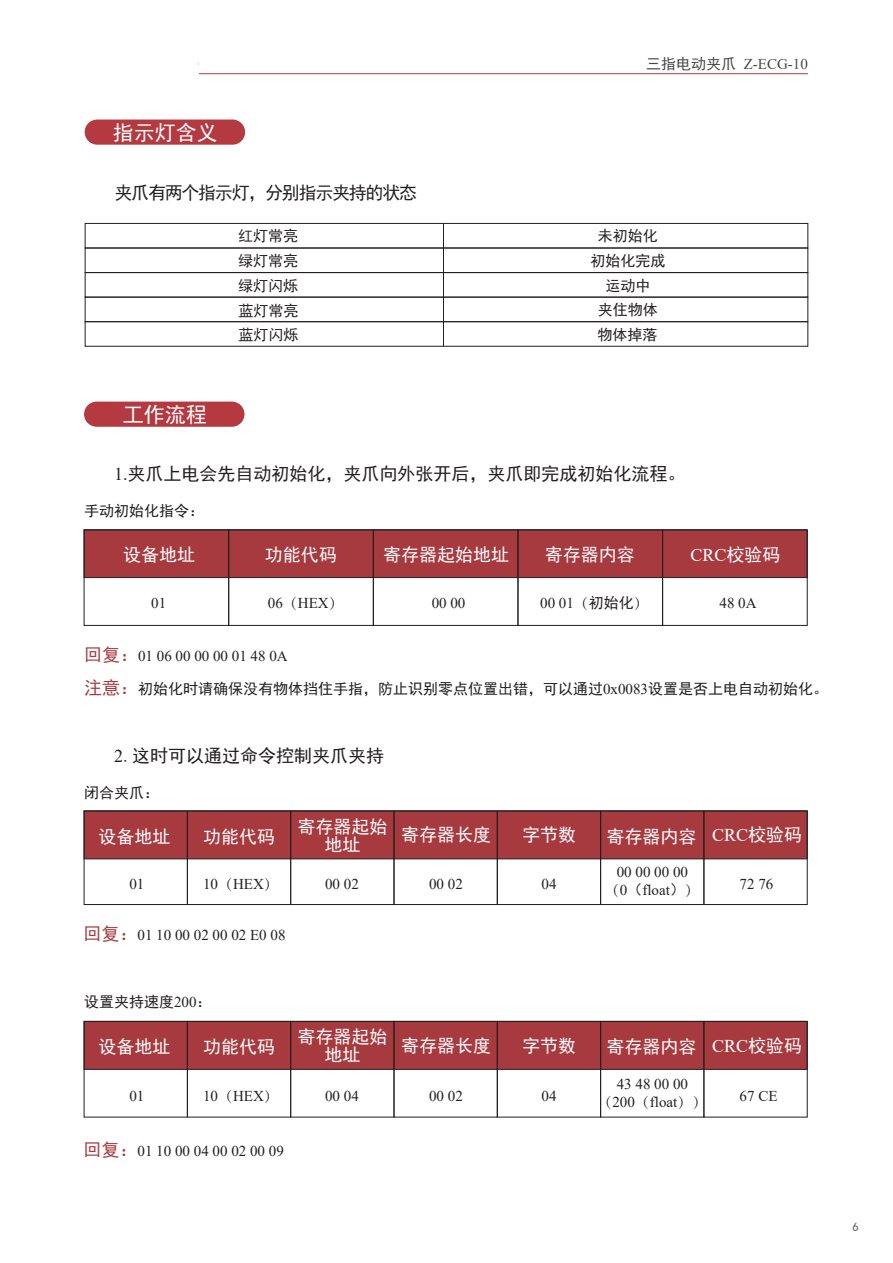
<style>
.page{position:relative;width:893px;height:1263px;background:#fff}
.page>*{position:absolute;margin:0;border:0;box-sizing:border-box;transform-origin:0 0}
.t1{font:21px "Sim Hei";color:#fff}
.t2{font:18px/18px "Sim Hei";color:#fff;text-align:center}
.t3{font:18px "Sim Hei";color:#231f20}
.t4{font:18px "Sim Hei";letter-spacing:-.07em;color:#231f20}
.t5{font:18px "Times New Roman";color:#fff}
.t6{font:15px/18px "Times New Roman";color:#231f20;text-align:center}
.t7{font:15px/24.9px "Sim Hei";color:#231f20;text-align:justify}
.t8{font:15px "Times New Roman";color:#47484a}
.t9{font:12px "Sim Hei";color:#57585a}
.s1{font-family:"Sim Hei"}
.s2{font-family:"Times New Roman"}
.s3{font-family:"Adobe Song Std";font-weight:300}
.s4{font-family:"Sim Hei";font-size:18px;color:#a73a3f}
.s5{font-size:18px;color:#a73a3f}
</style>
<div class="page">
<hr style="left:199px;top:73px;width:609px;height:1px;background:#b43940">
<div style="left:85px;top:120px;width:160px;height:25px;background:#b43940;border-radius:13px"></div>
<div style="left:85px;top:248px;width:723px;height:25px;border:1px solid #231f20"></div>
<div style="left:85px;top:272px;width:723px;height:25px;border:1px solid #231f20"></div>
<div style="left:85px;top:297px;width:723px;height:25px;border:1px solid #231f20"></div>
<div style="left:85px;top:321px;width:723px;height:26px;border:1px solid #231f20"></div>
<div style="left:85px;top:223px;width:723px;height:25px;border:1px solid #231f20"></div>
<hr style="left:443px;top:223px;width:1px;height:123px;background:#231f20">
<div style="left:84px;top:402px;width:160px;height:25px;background:#b43940;border-radius:13px"></div>
<div style="left:84px;top:810px;width:724px;height:49px;background:#a73a3f;border:1px solid #231f20"></div>
<div style="left:84px;top:529px;width:724px;height:49px;background:#a73a3f;border:1px solid #231f20"></div>
<div style="left:84px;top:529px;width:145px;height:97px;border:1px solid #231f20"></div>
<div style="left:228px;top:529px;width:146px;height:97px;border:1px solid #231f20"></div>
<div style="left:373px;top:529px;width:145px;height:97px;border:1px solid #231f20"></div>
<div style="left:518px;top:529px;width:145px;height:97px;border:1px solid #231f20"></div>
<div style="left:662px;top:529px;width:146px;height:97px;border:1px solid #231f20"></div>
<div style="left:84px;top:810px;width:104px;height:95px;border:1px solid #231f20"></div>
<div style="left:187px;top:810px;width:104px;height:95px;border:1px solid #231f20"></div>
<div style="left:290px;top:810px;width:104px;height:95px;border:1px solid #231f20"></div>
<div style="left:394px;top:810px;width:104px;height:95px;border:1px solid #231f20"></div>
<div style="left:497px;top:810px;width:104px;height:95px;border:1px solid #231f20"></div>
<div style="left:600px;top:810px;width:104px;height:95px;border:1px solid #231f20"></div>
<div style="left:703px;top:810px;width:105px;height:95px;border:1px solid #231f20"></div>
<div style="left:84px;top:1021px;width:724px;height:49px;background:#a73a3f;border:1px solid #231f20"></div>
<div style="left:84px;top:1021px;width:104px;height:96px;border:1px solid #231f20"></div>
<div style="left:187px;top:1021px;width:104px;height:96px;border:1px solid #231f20"></div>
<div style="left:290px;top:1021px;width:104px;height:96px;border:1px solid #231f20"></div>
<div style="left:394px;top:1021px;width:104px;height:96px;border:1px solid #231f20"></div>
<div style="left:497px;top:1021px;width:104px;height:96px;border:1px solid #231f20"></div>
<div style="left:600px;top:1021px;width:104px;height:96px;border:1px solid #231f20"></div>
<div style="left:703px;top:1021px;width:105px;height:96px;border:1px solid #231f20"></div>
<h1 class="t1" style="left:113px;top:121px;width:106px">指示灯含义</h1>
<p class="t4" style="left:115px;top:183px;width:304px">夹爪有两个指示灯，分别指示夹持的状态</p>
<p class="t8" style="left:646px;top:59px;width:163px"><span class="s1">三指电动夹爪</span> Z-ECG-10</p>
<p class="t7" style="left:238px;top:224px;width:61px">红灯常亮</p>
<p class="t7" style="left:598px;top:224px;width:61px">未初始化</p>
<h1 class="t1" style="left:123px;top:403px;width:85px">工作流程</h1>
<p class="t7" style="left:238px;top:248px;width:62px">绿灯常亮绿灯闪烁蓝灯常亮蓝灯闪烁</p>
<p class="t7" style="left:590px;top:248px;width:76px;text-align:center">初始化完成运动中<br>夹住物体物体掉落</p>
<p class="t3" style="left:114px;top:465px;width:573px"><span class="s2">1.</span>夹爪上电会先自动初始化，夹爪向外张开后，夹爪即完成初始化流程。</p>
<p class="t7" style="left:84px;top:498px;width:121px">手动初始化指令：</p>
<p class="t2" style="left:123px;top:546px;width:73px">设备地址</p>
<p class="t2" style="left:265px;top:546px;width:73px">功能代码</p>
<p class="t2" style="left:383px;top:546px;width:127px">寄存器起始地址</p>
<p class="t2" style="left:545px;top:545px;width:91px">寄存器内容</p>
<p class="t5" style="left:690px;top:549px;width:92px">CRC<span class="s1">校验码</span></p>
<p class="t6" style="left:268px;top:595px;width:77px">06<span class="s3">（</span>HEX<span class="s3">）</span></p>
<p class="t6" style="left:432px;top:595px;width:35px">00 00</p>
<p class="t6" style="left:540px;top:595px;width:110px">00 01<span class="s3">（</span><span class="s1">初始化</span><span class="s3">）</span></p>
<p class="t6" style="left:719px;top:595px;width:39px">48 0A</p>
<p class="t6" style="left:84px;top:648px;width:205px"><span class="s4">回复：</span>01 06 00 00 00 01 48 0A</p>
<p class="t7" style="left:84px;top:676px;width:746px"><span class="s5">注意：</span>初始化时请确保没有物体挡住手指，防止识别零点位置出错，可以通过<span class="s2">0x0083</span>设置是否上电自动初始化。</p>
<p class="t6" style="left:151px;top:595px;width:16px">01</p>
<p class="t3" style="left:114px;top:746px;width:271px"><span class="s2">2</span>.这时可以通过命令控制夹爪夹持</p>
<p class="t7" style="left:84px;top:780px;width:76px">闭合夹爪：</p>
<p class="t2" style="left:99px;top:827px;width:73px">设备地址</p>
<p class="t2" style="left:203px;top:827px;width:73px">功能代码</p>
<p class="t2" style="left:298px;top:817px;width:91px">寄存器起始地址</p>
<p class="t2" style="left:401px;top:826px;width:91px">寄存器长度</p>
<p class="t2" style="left:522px;top:826px;width:55px">字节数</p>
<p class="t6" style="left:129px;top:876px;width:16px">01</p>
<p class="t6" style="left:203px;top:876px;width:77px">10<span class="s3">（</span>HEX<span class="s3">）</span></p>
<p class="t6" style="left:325px;top:876px;width:35px">00 02</p>
<p class="t6" style="left:429px;top:876px;width:35px">00 02</p>
<p class="t6" style="left:542px;top:876px;width:16px">04</p>
<p class="t6" style="left:84px;top:927px;width:203px"><span class="s4">回复：</span>01 10 00 02 00 02 E0 08</p>
<p class="t7" style="left:84px;top:989px;width:129px">设置夹持速度<span class="s2">200</span>：</p>
<p class="t2" style="left:606px;top:827px;width:197px">寄存器内容 <span class="s2">CRC</span>校验码</p>
<p class="t6" style="left:605px;top:864px;width:96px">00 00 00 00<span class="s3">（</span>0<span class="s1">（</span>float<span class="s1">）</span><span class="s3">）</span></p>
<p class="t6" style="left:740px;top:876px;width:35px">72 76</p>
<p class="t2" style="left:99px;top:1038px;width:73px">设备地址</p>
<p class="t2" style="left:203px;top:1038px;width:73px">功能代码</p>
<p class="t2" style="left:298px;top:1028px;width:91px">寄存器起始地址</p>
<p class="t2" style="left:606px;top:1038px;width:197px">寄存器内容 <span class="s2">CRC</span>校验码</p>
<p class="t6" style="left:129px;top:1088px;width:16px">01</p>
<p class="t2" style="left:401px;top:1036px;width:91px">寄存器长度</p>
<p class="t2" style="left:522px;top:1036px;width:55px">字节数</p>
<p class="t6" style="left:597px;top:1076px;width:111px">43 48 00 00<span class="s3">（</span>200<span class="s3">（</span>float<span class="s3">））</span></p>
<p class="t6" style="left:740px;top:1088px;width:39px">67 CE</p>
<p class="t6" style="left:203px;top:1088px;width:77px">10<span class="s3">（</span>HEX<span class="s3">）</span></p>
<p class="t6" style="left:325px;top:1088px;width:35px">00 04</p>
<p class="t6" style="left:429px;top:1088px;width:35px">00 02</p>
<p class="t6" style="left:542px;top:1088px;width:16px">04</p>
<p class="t6" style="left:84px;top:1143px;width:202px"><span class="s4">回复：</span>01 10 00 04 00 02 00 09</p>
<p class="t9" style="left:852px;top:1219px;width:7px">6</p>
</div>
